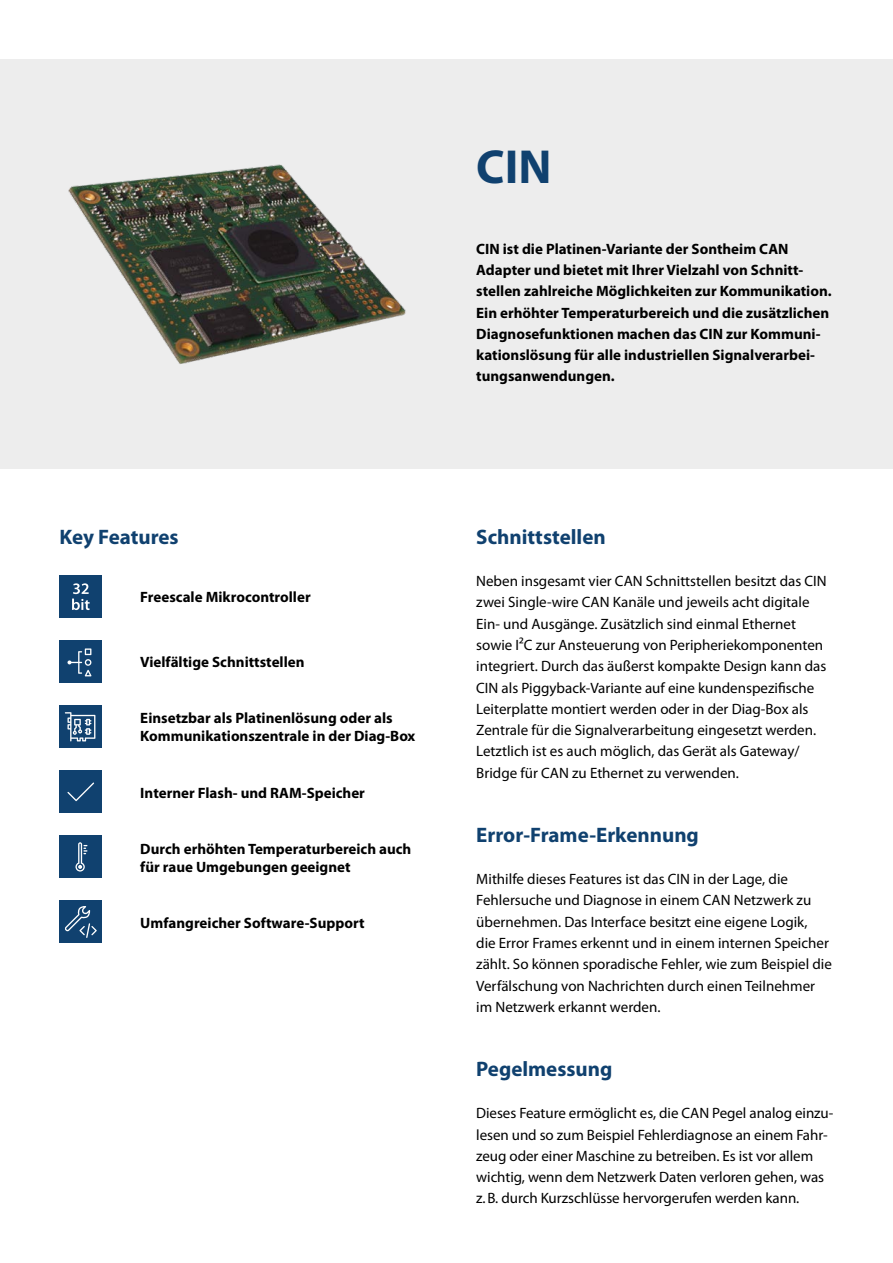
<style>
.page{position:relative;width:893px;height:1263px;background:#fff}
.page>*{position:absolute;margin:0;border:0;box-sizing:border-box;transform-origin:0 0}
.t1{font:700 48px "Myriad Pro";color:#10416f}
.t2{font:700 21px "Myriad Pro";color:#10416f}
.t3{font:15px/21.3px "Myriad Pro";color:#000}
.t4{font:700 15px/21.3px "Myriad Pro";color:#000}
</style>
<div class="page">
<div style="left:0;top:59px;width:893px;height:410px;background:#ededed"></div>
<img style="left:68px;top:164px;width:338px;height:200px">
<div style="left:60px;top:575px;width:42px;height:43px;background:#10416f"></div>
<svg style="left:72px;top:583px;width:18px;height:27px"></svg>
<div style="left:60px;top:640px;width:42px;height:43px;background:#10416f"></div>
<svg style="left:67px;top:648px;width:24px;height:28px"></svg>
<div style="left:60px;top:770px;width:42px;height:43px;background:#10416f"></div>
<svg style="left:67px;top:782px;width:27px;height:19px"></svg>
<div style="left:60px;top:705px;width:42px;height:43px;background:#10416f"></div>
<svg style="left:65px;top:712px;width:30px;height:29px"></svg>
<div style="left:60px;top:901px;width:42px;height:42px;background:#10416f"></div>
<svg style="left:65px;top:906px;width:32px;height:32px"></svg>
<div style="left:60px;top:836px;width:42px;height:42px;background:#10416f"></div>
<svg style="left:75px;top:842px;width:12px;height:29px"></svg>
<h2 class="t2" style="left:60px;top:523px;width:121px">Key Features</h2>
<p class="t4" style="left:140px;top:586px;width:172px">Freescale Mikrocontroller</p>
<p class="t4" style="left:140px;top:651px;width:166px">Vielfältige Schnittstellen</p>
<p class="t4" style="left:140px;top:709px;width:277px;line-height:18px">Einsetzbar als Platinenlösung oder als<br>Kommunikationszentrale in der Diag-Box</p>
<p class="t4" style="left:140px;top:781px;width:226px">Interner Flash- und RAM-Speicher</p>
<p class="t4" style="left:140px;top:839px;width:273px;line-height:18px">Durch erhöhten Temperaturbereich auch für raue Umgebungen geeignet</p>
<p class="t4" style="left:140px;top:911px;width:226px">Umfangreicher Software-Support</p>
<h1 class="t1" style="left:476px;top:135px;width:77px">CIN</h1>
<p class="t4" style="left:476px;top:237px;width:357px">CIN ist die Platinen-Variante der Sontheim CAN Adapter und bietet mit Ihrer Vielzahl von Schnitt&shy;stellen zahlreiche Möglichkeiten zur Kommunikation.<br>Ein erhöhter Temperaturbereich und die zusätzlichen Diagnosefunktionen machen das CIN zur Kommuni&shy;kationslösung für alle industriellen Signalverarbei&shy;tungsanwendungen.</p>
<h2 class="t2" style="left:476px;top:523px;width:131px">Schnittstellen</h2>
<p class="t3" style="left:476px;top:570px;width:352px">Neben insgesamt vier CAN Schnittstellen besitzt das CIN zwei Single-wire CAN Kanäle und jeweils acht digitale Ein- und Ausgänge. Zusätzlich sind einmal Ethernet sowie I²C zur Ansteuerung von Peripheriekomponenten integriert. Durch das äußerst kompakte Design kann das CIN als Piggyback-Variante auf eine kundenspezifische Leiterplatte montiert werden oder in der Diag-Box als Zentrale für die Signalverarbeitung eingesetzt werden.<br>Letztlich ist es auch möglich, das Gerät als Gateway/ Bridge für CAN zu Ethernet zu verwenden.</p>
<h2 class="t2" style="left:476px;top:821px;width:224px">Error-Frame-Erkennung</h2>
<p class="t3" style="left:476px;top:868px;width:357px">Mithilfe dieses Features ist das CIN in der Lage, die Fehlersuche und Diagnose in einem CAN Netzwerk zu übernehmen. Das Interface besitzt eine eigene Logik,<br>die Error Frames erkennt und in einem internen Speicher zählt. So können sporadische Fehler, wie zum Beispiel die Verfälschung von Nachrichten durch einen Teilnehmer im Netzwerk erkannt werden.</p>
<h2 class="t2" style="left:476px;top:1055px;width:138px">Pegelmessung</h2>
<p class="t3" style="left:476px;top:1102px;width:359px">Dieses Feature ermöglicht es, die CAN Pegel analog einzu&shy;lesen und so zum Beispiel Fehlerdiagnose an einem Fahr&shy;zeug oder einer Maschine zu betreiben. Es ist vor allem wichtig, wenn dem Netzwerk Daten verloren gehen, was z.B. durch Kurzschlüsse hervorgerufen werden kann.</p>
</div>
